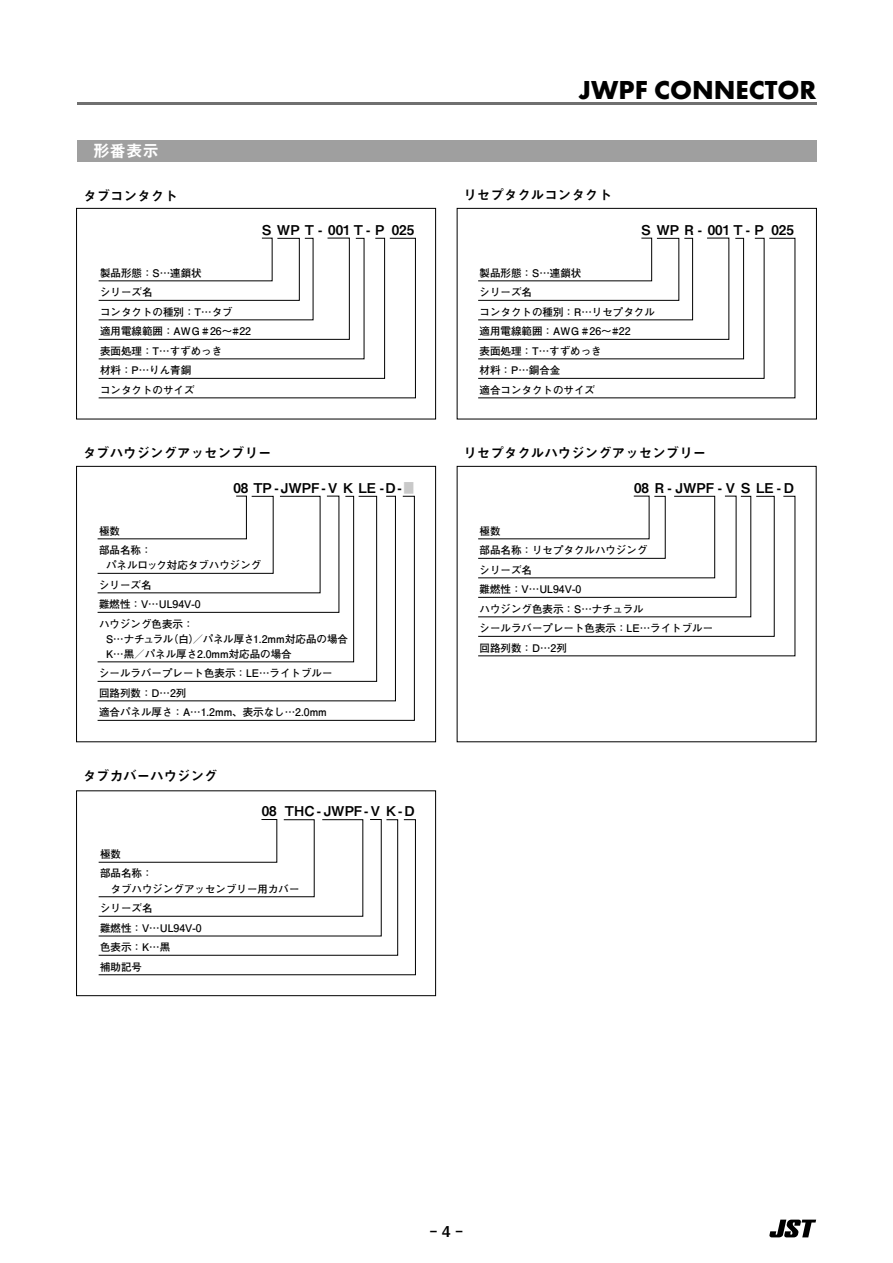
<style>
.page{position:relative;width:893px;height:1263px;background:#fff}
.page>*{position:absolute;margin:0;border:0;box-sizing:border-box;transform-origin:0 0}
.t1{font:700 27px "Futura PT";color:#000}
.t2{font:16.5px "Midashi Go Pr 6 N MB31";color:#fff}
.t3{font:15px "Midashi Go Pr 6 N MB31";color:#000}
.t4{font:13.5px "Midashi Go Pr 6 N MB31";color:#000}
.t5{font:700 10.5px/19.5px "Futo Go B101 Pr 6 N";color:#000}
.s1{color:#c9c9c9}
</style>
<div class="page">
<svg style="left:769px;top:1219px;width:47px;height:18px"></svg>
<div style="left:77px;top:140px;width:739px;height:22px;background:#9f9f9f"></div>
<svg style="left:98px;top:238px;width:318px;height:160px"></svg>
<svg style="left:98px;top:238px;width:287px;height:141px"></svg>
<div style="left:76px;top:208px;width:360px;height:211px;border:1px solid #000"></div>
<svg style="left:478px;top:238px;width:317px;height:160px"></svg>
<svg style="left:478px;top:238px;width:286px;height:141px"></svg>
<div style="left:457px;top:208px;width:360px;height:211px;border:1px solid #000"></div>
<svg style="left:97px;top:496px;width:318px;height:225px"></svg>
<svg style="left:97px;top:496px;width:280px;height:186px"></svg>
<div style="left:76px;top:466px;width:360px;height:276px;border:1px solid #000"></div>
<svg style="left:478px;top:496px;width:317px;height:160px"></svg>
<svg style="left:478px;top:496px;width:297px;height:141px"></svg>
<svg style="left:98px;top:819px;width:318px;height:156px"></svg>
<svg style="left:98px;top:819px;width:300px;height:137px"></svg>
<div style="left:76px;top:790px;width:360px;height:206px;border:1px solid #000"></div>
<hr style="left:77px;top:102px;width:739px;height:2px;background:#707070">
<h1 class="t1" style="left:579px;top:72px;width:239px">JWPF CONNECTOR</h1>
<h2 class="t2" style="left:77px;top:138px;width:84px">　形番表示</h2>
<p class="t4" style="left:83px;top:185px;width:96px">タブコンタクト</p>
<p class="t4" style="left:463px;top:185px;width:150px">リセプタクルコンタクト</p>
<p class="t4" style="left:262px;top:219px;width:154px">S WP T- 001T-P 025</p>
<p class="t4" style="left:642px;top:219px;width:154px">S WP R- 001T-P 025</p>
<p class="t5" style="left:100px;top:262px;width:153px">製品形態：S…連鎖状<br>シリーズ名<br>コンタクトの種別：T…タブ<br>適用電線範囲：AWG #26～#22表面処理：T…すずめっき<br>材料：P…りん青銅<br>コンタクトのサイズ</p>
<p class="t5" style="left:480px;top:262px;width:177px">製品形態：S…連鎖状<br>シリーズ名<br>コンタクトの種別：R…リセプタクル適用電線範囲：AWG #26～#22<br>表面処理：T…すずめっき<br>材料：P…銅合金<br>適合コンタクトのサイズ</p>
<p class="t4" style="left:83px;top:442px;width:191px">タブハウジングアッセンブリー</p>
<p class="t4" style="left:463px;top:442px;width:244px">リセプタクルハウジングアッセンブリー</p>
<p class="t4" style="left:233px;top:477px;width:182px">08 TP-JWPF-V K LE -D-<span class="s1">■</span></p>
<p class="t5" style="left:99px;top:520px;width:54px">極数<br>部品名称：</p>
<p class="t5" style="left:99px;top:555px;width:164px;text-indent:7px">パネルロック対応タブハウジングシリーズ名<br>難燃性：V…UL94V-0<br>ハウジング色表示：</p>
<p class="t5" style="left:106px;top:631px;width:244px;line-height:15px">S…ナチュラル（白）／パネル厚さ1.2mm対応品の場合<br>K…黒／パネル厚さ2.0mm対応品の場合</p>
<p class="t5" style="left:99px;top:663px;width:235px">シールラバープレート色表示：LE…ライトブルー回路列数：D…2列<br>適合パネル厚さ：A…1.2mm、表示なし…2.0mm</p>
<p class="t4" style="left:83px;top:765px;width:137px">タブカバーハウジング</p>
<p class="t4" style="left:262px;top:800px;width:154px">08 THC-JWPF-V K-D</p>
<p class="t5" style="left:100px;top:844px;width:54px">極数<br>部品名称：</p>
<p class="t5" style="left:100px;top:878px;width:201px;text-indent:10px">タブハウジングアッセンブリー用カバーシリーズ名<br>難燃性：V…UL94V-0<br>色表示：K…黒<br>補助記号</p>
<p class="t4" style="left:634px;top:477px;width:162px">08 R-JWPF-V S LE-D</p>
<p class="t5" style="left:480px;top:520px;width:235px">極数<br>部品名称：リセプタクルハウジング<br>シリーズ名<br>難燃性：V…UL94V-0<br>ハウジング色表示：S…ナチュラル<br>シールラバープレート色表示：LE…ライトブルー回路列数：D…2列</p>
<h3 class="t3" style="left:430px;top:1219px;width:35px">- 4 -</h3>
</div>
